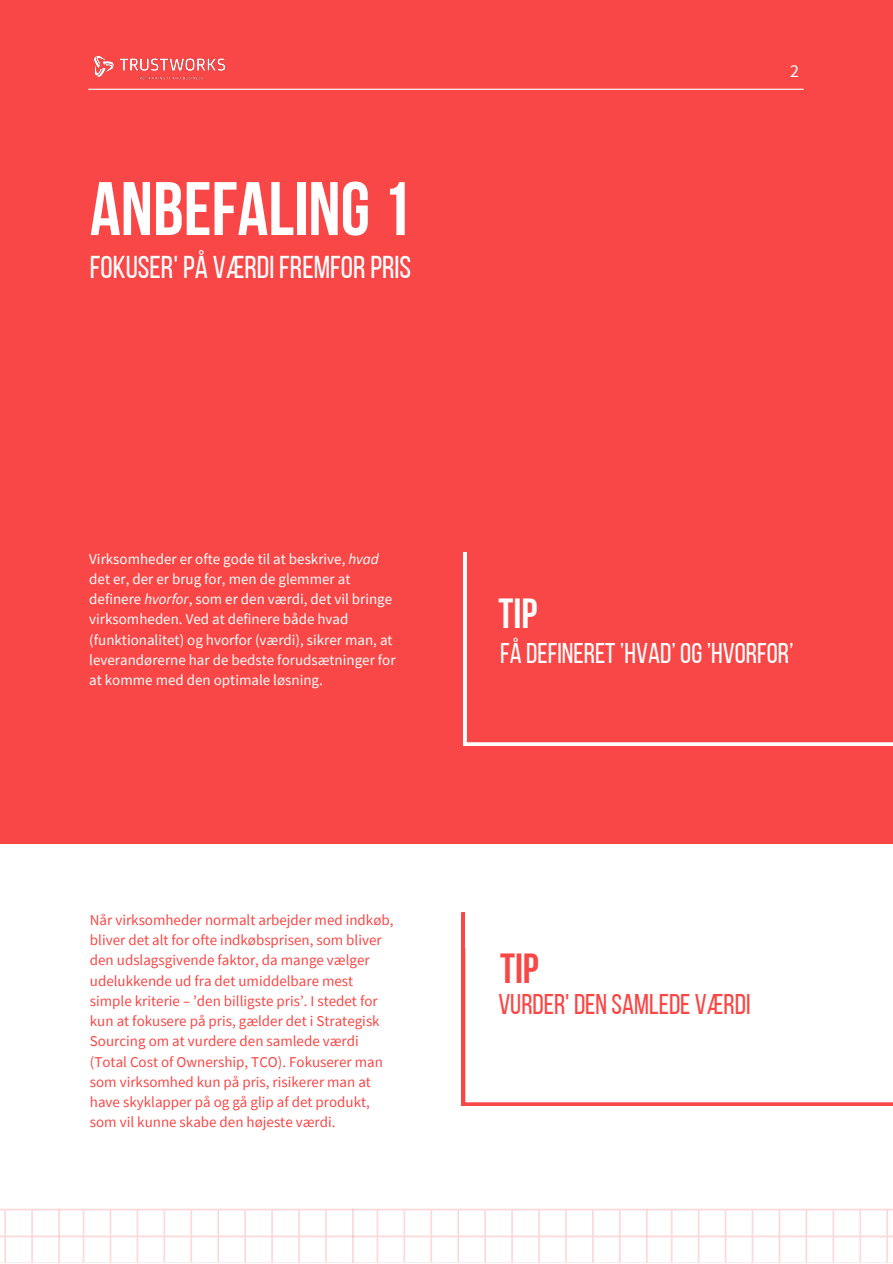
<style>
.page{position:relative;width:893px;height:1264px;background:#fff}
.page>*{position:absolute;margin:0;border:0;box-sizing:border-box;transform-origin:0 0}
.t1{font:700 75.6px "Bebas Neue";color:#fff}
.t2{font:700 42px "Bebas Neue";color:#fff}
.t3{font:700 42px "Bebas Neue";color:#f84746}
.t4{font:31.5px "Bebas Neue";color:#fff}
.t5{font:28.5px "Bebas Neue";color:#fff}
.t6{font:28.5px "Bebas Neue";color:#f84746}
.t7{font:18px "Source Sans Pro";color:#fff}
.t8{font:15px/20.2px "Source Sans Pro";color:#f84746}
.t9{font:15px/20.2px "Source Sans Pro";color:#fff}
.s1{font-style:italic}
</style>
<div class="page">
<svg style="left:0;top:1208px;width:892px;height:54px"></svg>
<div style="left:0;top:0;width:892px;height:844px;background:#f84746"></div>
<hr style="left:88px;top:89px;width:715px;height:1px;background:#fff">
<img style="left:94px;top:55px;width:132px;height:25px">
<svg style="left:463px;top:552px;width:429px;height:193px"></svg>
<svg style="left:462px;top:912px;width:430px;height:193px"></svg>
<div style="left:465px;top:893px;width:427px;height:54px;background:#fff"></div>
<div style="left:467px;top:545px;width:425px;height:69px;background:#f84746"></div>
<p class="t1" style="left:90px;top:178px;width:323px">ANBEFALING1</p>
<p class="t4" style="left:90px;top:254px;width:323px">FOKUSER'PÅ VÆRDIFREMFOR PRIS</p>
<p class="t7" style="left:790px;top:60px;width:10px">2</p>
<p class="t9" style="left:89px;top:548px;width:308px">Virksomheder er ofte gode til at beskrive, <span class="s1">hvad </span>det er, der er brug for, men de glemmer at definere <span class="s1">hvorfor</span>, som er den værdi, det vil bringe virksomheden. Ved at definere både hvad (funktionalitet) og hvorfor (værdi), sikrer man, at leverandørerne har de bedste forudsætninger for at komme med den optimale løsning.</p>
<p class="t8" style="left:90px;top:909px;width:305px">Når virksomheder normalt arbejder med indkøb, bliver det alt for ofte indkøbsprisen, som bliver den udslagsgivende faktor, da mange vælger udelukkende ud fra det umiddelbare mest simple kriterie – ’den billigste pris’. I stedet for kun at fokusere på pris, gælder det i Strategisk Sourcing om at vurdere den samlede værdi (Total Cost of Ownership, TCO). Fokuserer man som virksomhed kun på pris, risikerer man at have skyklapper på og gå glip af det produkt, som vil kunne skabe den højeste værdi.</p>
<p class="t2" style="left:498px;top:596px;width:40px">TIP</p>
<p class="t5" style="left:500px;top:641px;width:295px">FÅ DEFINERET’HVAD’ OG’HVORFOR’</p>
<p class="t3" style="left:500px;top:951px;width:40px">TIP</p>
<p class="t6" style="left:498px;top:992px;width:253px">VURDER' DEN SAMLEDE VÆRDI</p>
</div>
